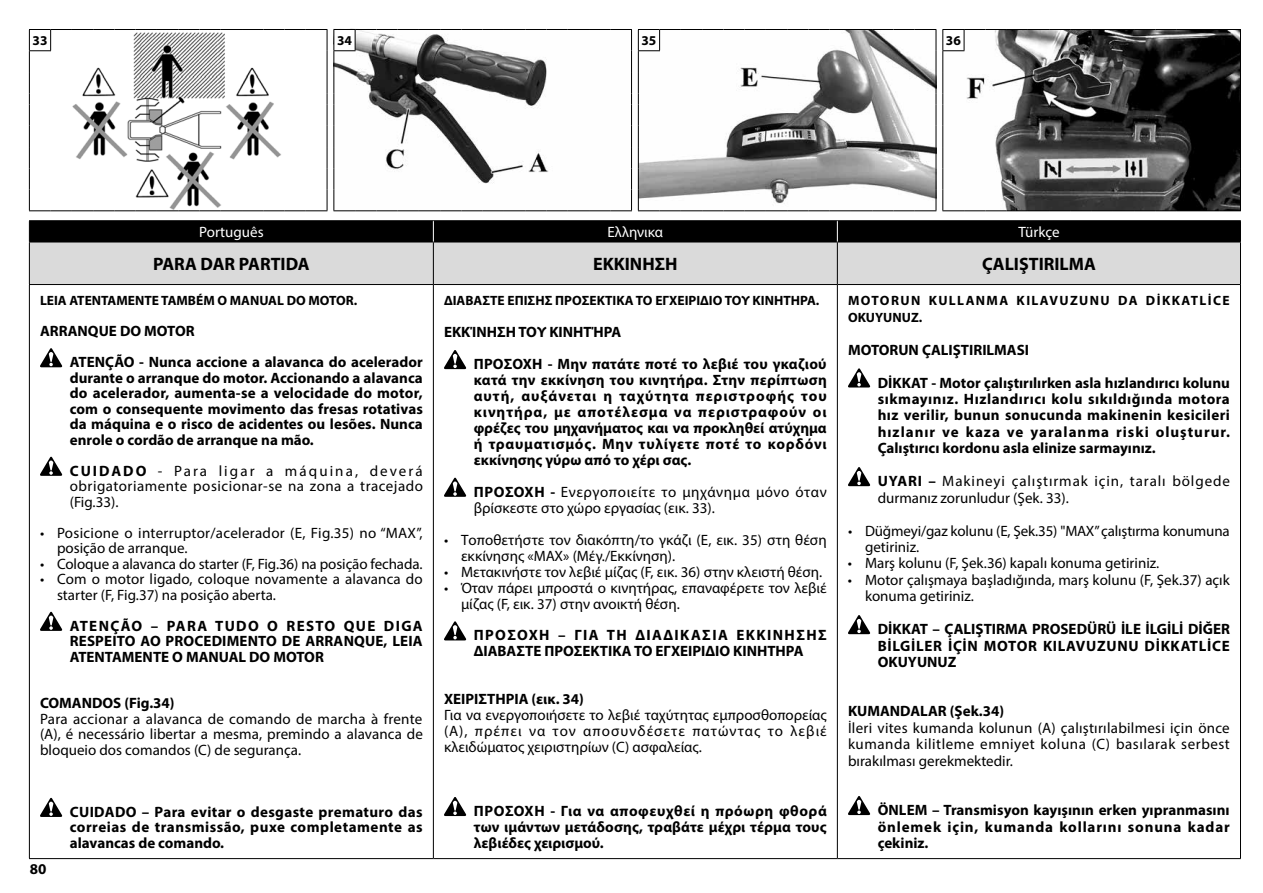
<style>
.page{position:relative;width:1263px;height:893px;background:#fff}
.page>*{position:absolute;margin:0;border:0;box-sizing:border-box;transform-origin:0 0}
.t1{font:700 18px "Myriad Pro";color:#000}
.t2{font:700 15px/15.5px "Myriad Pro";color:#000;text-align:justify}
.t3{font:15px/15.5px "Myriad Pro";color:#000}
.t4{font:15px/15.9px "Myriad Pro";letter-spacing:.03em;color:#000}
.t5{font:15px/16.5px "Myriad Pro";letter-spacing:.06em;color:#000}
.t6{font:15px/15.5px "Myriad Pro";letter-spacing:.02em;color:#000}
.t7{font:15px "Myriad Pro";color:#fff}
.t8{font:700 13.5px "Myriad Pro";color:#000}
.t9{font:700 13.5px/16.5px "Myriad Pro";letter-spacing:.105em;color:#000}
.s1{font-weight:700}
</style>
<div class="page">
<svg style="left:29px;top:29px;width:1212px;height:182px"></svg>
<div style="left:30px;top:243px;width:1210px;height:41px;background:#dadada"></div>
<hr style="left:29px;top:220px;width:404px;height:1px;background:#000">
<hr style="left:433px;top:220px;width:404px;height:1px;background:#000">
<hr style="left:837px;top:220px;width:404px;height:1px;background:#000">
<hr style="left:29px;top:242px;width:404px;height:1px;background:#000">
<hr style="left:29px;top:242px;width:1px;height:42px;background:#000">
<hr style="left:433px;top:242px;width:404px;height:1px;background:#000">
<hr style="left:433px;top:242px;width:1px;height:42px;background:#000">
<hr style="left:837px;top:242px;width:404px;height:1px;background:#000">
<hr style="left:837px;top:242px;width:1px;height:42px;background:#000">
<hr style="left:1240px;top:242px;width:1px;height:42px;background:#000">
<hr style="left:29px;top:284px;width:404px;height:1px;background:#000">
<hr style="left:29px;top:285px;width:1px;height:573px;background:#000">
<hr style="left:433px;top:284px;width:404px;height:1px;background:#000">
<hr style="left:433px;top:285px;width:1px;height:573px;background:#000">
<hr style="left:837px;top:284px;width:404px;height:1px;background:#000">
<hr style="left:837px;top:285px;width:1px;height:573px;background:#000">
<hr style="left:1240px;top:285px;width:1px;height:573px;background:#000">
<div style="left:29px;top:221px;width:1212px;height:21px;background:#000"></div>
<hr style="left:29px;top:858px;width:404px;height:1px;background:#000">
<hr style="left:433px;top:858px;width:404px;height:1px;background:#000">
<hr style="left:837px;top:858px;width:404px;height:1px;background:#000">
<svg style="left:40px;top:348px;width:22px;height:19px"></svg>
<svg style="left:40px;top:457px;width:22px;height:19px"></svg>
<svg style="left:40px;top:612px;width:22px;height:19px"></svg>
<svg style="left:40px;top:798px;width:22px;height:19px"></svg>
<svg style="left:444px;top:350px;width:22px;height:19px"></svg>
<svg style="left:444px;top:478px;width:22px;height:19px"></svg>
<svg style="left:444px;top:621px;width:22px;height:19px"></svg>
<svg style="left:444px;top:797px;width:22px;height:19px"></svg>
<svg style="left:848px;top:368px;width:22px;height:19px"></svg>
<svg style="left:848px;top:467px;width:22px;height:19px"></svg>
<svg style="left:848px;top:615px;width:22px;height:19px"></svg>
<svg style="left:848px;top:796px;width:22px;height:19px"></svg>
<p class="t8" style="left:33px;top:32px;width:16px">33</p>
<p class="t8" style="left:337px;top:32px;width:16px">34</p>
<p class="t8" style="left:641px;top:32px;width:16px">35</p>
<p class="t8" style="left:946px;top:32px;width:16px">36</p>
<p class="t7" style="left:199px;top:223px;width:66px">Português</p>
<p class="t7" style="left:607px;top:223px;width:57px">Ελληνικα</p>
<p class="t7" style="left:1018px;top:223px;width:43px">Türkçe</p>
<p class="t1" style="left:153px;top:252px;width:158px">PARA DAR PARTIDA</p>
<p class="t1" style="left:593px;top:252px;width:86px">ΕΚΚΙΝΗΣΗ</p>
<p class="t1" style="left:982px;top:252px;width:115px">ÇALIŞTIRILMA</p>
<p class="t8" style="left:40px;top:292px;width:319px">LEIA ATENTAMENTE TAMBÉM O MANUAL DO MOTOR.</p>
<p class="t2" style="left:70px;top:315px;width:355px;line-height:31px;text-indent:-30px">ARRANQUE DO MOTOR<br>ATENÇÃO - Nunca accione a alavanca do acelerador</p>
<p class="t2" style="left:70px;top:370px;width:355px">durante o arranque do motor. Accionando a alavanca do acelerador, aumenta-se a velocidade do motor, com o consequente movimento das fresas rotativas da máquina e o risco de acidentes ou lesões. Nunca enrole o cordão de arranque na mão.</p>
<p class="t3" style="left:70px;top:463px;width:355px;text-align:justify"><span class="s1">CUIDADO</span> - Para ligar a máquina, deverá obrigatoriamente posicionar-se na zona a tracejado (Fig.33).</p>
<p class="t6" style="left:57px;top:525px;width:367px;text-indent:-17px">• Posicione o interruptor/acelerador (E, Fig.35) no “MAX”, posição de arranque.</p>
<p class="t3" style="left:40px;top:556px;width:384px">• Coloque a alavanca do starter (F, Fig.36) na posição fechada.</p>
<p class="t3" style="left:57px;top:571px;width:367px;text-indent:-17px">• Com o motor ligado, coloque novamente a alavanca do starter (F, Fig.37) na posição aberta.</p>
<p class="t2" style="left:70px;top:618px;width:354px">ATENÇÃO – PARA TUDO O RESTO QUE DIGA RESPEITO AO PROCEDIMENTO DE ARRANQUE, LEIA ATENTAMENTE O MANUAL DO MOTOR</p>
<p class="t2" style="left:40px;top:695px;width:136px">COMANDOS (Fig.34)</p>
<p class="t3" style="left:40px;top:711px;width:384px;text-align:justify">Para accionar a alavanca de comando de marcha à frente (A), é necessário libertar a mesma, premindo a alavanca de bloqueio dos comandos (C) de segurança.</p>
<p class="t9" style="left:848px;top:292px;width:383px">MOTORUN KULLANMA KILAVUZUNU DA DİKKATLİCE<br>OKUYUNUZ.</p>
<p class="t2" style="left:878px;top:333px;width:354px;line-height:32.8px;text-indent:-30px">MOTORUN ÇALIŞTIRILMASI<br>DİKKAT - Motor çalıştırılırken asla hızlandırıcı kolunu</p>
<p class="t2" style="left:878px;top:390px;width:354px;line-height:16.5px">sıkmayınız. Hızlandırıcı kolu sıkıldığında motora hız verilir, bunun sonucunda makinenin kesicileri hızlanır ve kaza ve yaralanma riski oluşturur.<br>Çalıştırıcı kordonu asla elinize sarmayınız.</p>
<p class="t5" style="left:878px;top:473px;width:354px"><span class="s1">UYARI –</span> Makineyi çalıştırmak için, taralı bölgede durmanız zorunludur (Şek. 33).</p>
<p class="t3" style="left:865px;top:522px;width:366px;line-height:16.5px;text-indent:-17px">• Düğmeyi/gaz kolunu (E, Şek.35) "MAX” çalıştırma konumuna getiriniz.</p>
<p class="t3" style="left:848px;top:555px;width:313px">• Marş kolunu (F, Şek.36) kapalı konuma getiriniz.</p>
<p class="t3" style="left:865px;top:571px;width:366px;line-height:16.5px;text-indent:-17px">• Motor çalışmaya başladığında, marş kolunu (F, Şek.37) açık konuma getiriniz.</p>
<p class="t2" style="left:878px;top:620px;width:354px;line-height:16.5px">DİKKAT – ÇALIŞTIRMA PROSEDÜRÜ İLE İLGİLİ DİĞER BİLGİLER İÇİN MOTOR KILAVUZUNU DİKKATLİCE OKUYUNUZ</p>
<p class="t2" style="left:848px;top:703px;width:158px">KUMANDALAR (Şek.34)</p>
<p class="t3" style="left:848px;top:719px;width:383px;line-height:16.5px;text-align:justify">İleri vites kumanda kolunun (A) çalıştırılabilmesi için önce kumanda kilitleme emniyet koluna (C) basılarak serbest bırakılması gerekmektedir.</p>
<p class="t2" style="left:878px;top:801px;width:353px;line-height:16.5px">ÖNLEM – Transmisyon kayışının erken yıpranmasını önlemek için, kumanda kollarını sonuna kadar çekiniz.</p>
<p class="t8" style="left:444px;top:292px;width:377px">ΔΙΑΒΑΣΤΕ ΕΠΙΣΗΣ ΠΡΟΣΕΚΤΙΚΑ ΤΟ ΕΓΧΕΙΡΙΔΙΟ ΤΟΥ ΚΙΝΗΤΗΡΑ.</p>
<p class="t2" style="left:474px;top:316px;width:354px;line-height:32px;text-indent:-30px">ΕΚΚΊΝΗΣΗ ΤΟΥ ΚΙΝΗΤΉΡΑ<br>ΠΡΟΣΟΧΗ - Μην πατάτε ποτέ το λεβιέ του γκαζιού</p>
<p class="t2" style="left:474px;top:372px;width:355px;line-height:15.9px">κατά την εκκίνηση του κινητήρα. Στην περίπτωση αυτή, αυξάνεται η ταχύτητα περιστροφής του κινητήρα, με αποτέλεσμα να περιστραφούν οι φρέζες του μηχανήματος και να προκληθεί ατύχημα ή τραυματισμός. Μην τυλίγετε ποτέ το κορδόνι εκκίνησης γύρω από το χέρι σας.</p>
<p class="t4" style="left:474px;top:484px;width:355px"><span class="s1">ΠΡΟΣΟΧΗ -</span> Ενεργοποιείτε το μηχάνημα μόνο όταν βρίσκεστε στο χώρο εργασίας (εικ. 33).</p>
<p class="t3" style="left:461px;top:531px;width:367px;line-height:15.9px;text-indent:-17px">• Τοποθετήστε τον διακόπτη/το γκάζι (E, εικ. 35) στη θέση εκκίνησης «MAX» (Μέγ./Εκκίνηση).</p>
<p class="t3" style="left:444px;top:564px;width:380px">• Μετακινήστε τον λεβιέ μίζας (F, εικ. 36) στην κλειστή θέση.</p>
<p class="t3" style="left:461px;top:579px;width:367px;line-height:15.9px;text-indent:-17px">• Όταν πάρει μπροστά ο κινητήρας, επαναφέρετε τον λεβιέ μίζας (F, εικ. 37) στην ανοικτή θέση.</p>
<p class="t2" style="left:474px;top:627px;width:355px;line-height:15.9px">ΠΡΟΣΟΧΗ – ΓΙΑ ΤΗ ΔΙΑΔΙΚΑΣΙΑ ΕΚΚΙΝΗΣΗΣ<br>ΔΙΑΒΑΣΤΕ ΠΡΟΣΕΚΤΙΚΑ ΤΟ ΕΓΧΕΙΡΙΔΙΟ ΚΙΝΗΤΗΡΑ</p>
<p class="t2" style="left:444px;top:691px;width:141px">ΧΕΙΡΙΣΤΗΡΙΑ (εικ. 34)</p>
<p class="t3" style="left:444px;top:707px;width:384px;line-height:15.9px;text-align:justify">Για να ενεργοποιήσετε το λεβιέ ταχύτητας εμπροσθοπορείας (A), πρέπει να τον αποσυνδέσετε πατώντας το λεβιέ κλειδώματος χειριστηρίων (C) ασφαλείας.</p>
<p class="t2" style="left:474px;top:802px;width:354px;line-height:15.9px">ΠΡΟΣΟΧΗ - Για να αποφευχθεί η πρόωρη φθορά των ιμάντων μετάδοσης, τραβάτε μέχρι τέρμα τους λεβιέδες χειρισμού.</p>
<p class="t2" style="left:70px;top:804px;width:354px">CUIDADO – Para evitar o desgaste prematuro das correias de transmissão, puxe completamente as alavancas de comando.</p>
<p class="t2" style="left:30px;top:861px;width:18px">80</p>
</div>
